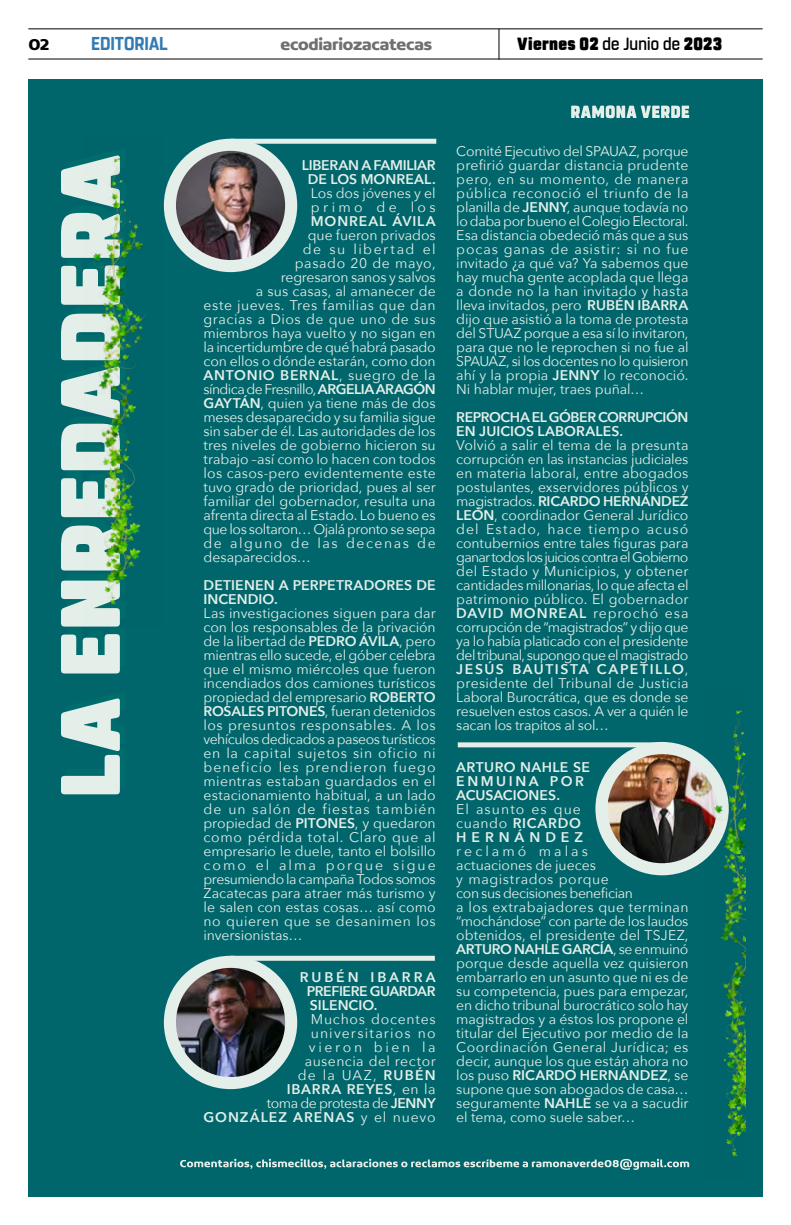
<style>
.page{position:relative;width:791px;height:1225px;background:#fff}
.page>*{position:absolute;margin:0;border:0;box-sizing:border-box;transform-origin:0 0}
.t1{font:700 18.6px "Rohn Rounded";color:#327ab3;scale:.91 1}
.t2{font:900 17.6px "Rohn Rounded";letter-spacing:.02em;color:#000;scale:.91 1}
.t3{font:700 16.9px "Concord";letter-spacing:-.01em;color:#706f6f}
.t4{font:700 16.9px "Concord";color:#000}
.t5{font:14px/14px "Avenir Next";color:#e4efe9;text-align:justify}
.t6{font:14px/14px "Avenir Next";letter-spacing:.055em;color:#e4efe9;text-align:right}
.t7{font:600 14px/14px "Avenir Next";letter-spacing:.005em;color:#e4efe9}
.t8{font:14px "Avenir Next";letter-spacing:-.02em;color:#e4efe9}
.t9{font:600 14px/14px "Avenir Next";letter-spacing:-.025em;color:#e4efe9}
.t10{font:14px "Avenir Next";letter-spacing:.035em;color:#e4efe9}
.t11{font:600 14px/14px "Avenir Next";letter-spacing:.025em;color:#e4efe9}
.t12{font:14px/14px "Avenir Next";letter-spacing:.075em;color:#e4efe9}
.t13{font:14px "Avenir Next";letter-spacing:-.045em;color:#e4efe9}
.t14{font:14px "Avenir Next";letter-spacing:-.035em;color:#e4efe9}
.t15{font:14px "Avenir Next";letter-spacing:-.025em;color:#e4efe9}
.t16{font:600 14px/14px "Avenir Next";letter-spacing:-.015em;color:#e4efe9;text-align:center}
.t17{font:14px "Avenir Next";letter-spacing:.03em;color:#e4efe9}
.t18{font:600 14px "Avenir Next";letter-spacing:.05em;color:#e4efe9}
.t19{font:14px "Avenir Next";letter-spacing:.11em;color:#e4efe9}
.t20{font:14px "Avenir Next";letter-spacing:.105em;color:#e4efe9}
.t21{font:600 14px "Avenir Next";letter-spacing:.06em;color:#e4efe9}
.s1{font-weight:500}
.s2{font-weight:400}
.s3{font-weight:600}
</style>
<div class="page">
<hr style="left:28px;top:28px;width:735px;height:1px;background:#000">
<hr style="left:28px;top:59px;width:735px;height:1px;background:#000">
<hr style="left:498px;top:29px;width:1px;height:31px;background:#000">
<div style="left:28px;top:79px;width:735px;height:1117px;background:#00666c"></div>
<svg style="left:180px;top:1158px;width:509px;height:11px"></svg>
<svg style="left:61px;top:164px;width:59px;height:630px"></svg>
<div style="left:231px;top:139px;width:205px;height:5px;background:#e4efe9"></div>
<div style="left:164px;top:139px;width:133px;height:133px;background:#e4efe9;border-radius:50%"></div>
<img style="left:176px;top:151px;width:109px;height:109px;border-radius:55px">
<div style="left:231px;top:955px;width:204px;height:5px;background:#e4efe9"></div>
<div style="left:458px;top:742px;width:204px;height:5px;background:#e4efe9"></div>
<div style="left:595px;top:742px;width:134px;height:133px;background:#e4efe9;border-radius:50%"></div>
<img style="left:607px;top:754px;width:110px;height:109px;border-radius:55px">
<div style="left:164px;top:955px;width:133px;height:134px;background:#e4efe9;border-radius:50%"></div>
<img style="left:176px;top:968px;width:109px;height:109px;border-radius:55px">
<svg style="left:571px;top:105px;width:118px;height:13px"></svg>
<img style="left:84px;top:155px;width:62px;height:471px">
<img style="left:705px;top:710px;width:41px;height:447px">
<p class="t4" style="left:28px;top:34px;width:23px">02</p>
<h1 class="t1" style="left:91px;top:32px;width:86px">EDITORIAL</h1>
<p class="t3" style="left:280px;top:34px;width:153px">ecodiariozacatecas</p>
<p class="t2" style="left:517px;top:33px;width:227px">Viernes 02 <span class="s1">de Junio de</span> 2023</p>
<p class="t16" style="left:302px;top:158px;width:135px">LIBERAN A FAMILIAR<br>DE LOS MONREAL.</p>
<p class="t5" style="left:311px;top:185px;width:126px">Los dos jóvenes y el primo de los</p>
<p class="t21" style="left:311px;top:209px;width:126px">MONREAL ÁVILA</p>
<p class="t5" style="left:308px;top:227px;width:129px">que fueron privados</p>
<p class="t20" style="left:303px;top:237px;width:134px">de su libertad el</p>
<p class="t10" style="left:295px;top:251px;width:142px">pasado 20 de mayo,</p>
<p class="t8" style="left:281px;top:265px;width:156px">regresaron sanos y salvos</p>
<p class="t5" style="left:256px;top:283px;width:181px">a sus casas, al amanecer de</p>
<p class="t17" style="left:203px;top:293px;width:234px">este jueves. Tres familias que dan</p>
<p class="t10" style="left:203px;top:307px;width:234px">gracias a Dios de que uno de sus</p>
<p class="t5" style="left:203px;top:325px;width:234px">miembros haya vuelto y no sigan en</p>
<p class="t15" style="left:203px;top:335px;width:234px">la incertidumbre de qué habrá pasado</p>
<p class="t5" style="left:203px;top:353px;width:234px">con ellos o dónde estarán, como don</p>
<p class="t18" style="left:203px;top:363px;width:234px">ANTONIO BERNAL<span class="s2">, suegro de la</span></p>
<p class="t13" style="left:203px;top:377px;width:234px">síndica de Fresnillo, <span class="s3">ARGELIA ARAGÓN</span></p>
<p class="t5" style="left:203px;top:395px;width:234px"><span class="s3">GAYTÁN</span>, quien ya tiene más de dos</p>
<p class="t8" style="left:203px;top:405px;width:234px">meses desaparecido y su familia sigue</p>
<p class="t5" style="left:203px;top:423px;width:234px">sin saber de él. Las autoridades de los</p>
<p class="t5" style="left:203px;top:437px;width:234px">tres niveles de gobierno hicieron su</p>
<p class="t5" style="left:203px;top:451px;width:234px">trabajo –así como lo hacen con todos</p>
<p class="t5" style="left:203px;top:465px;width:234px">los casos-pero evidentemente este</p>
<p class="t5" style="left:203px;top:479px;width:234px">tuvo grado de prioridad, pues al ser</p>
<p class="t5" style="left:203px;top:493px;width:234px">familiar del gobernador, resulta una</p>
<p class="t5" style="left:203px;top:507px;width:234px">afrenta directa al Estado. Lo bueno es</p>
<p class="t14" style="left:203px;top:517px;width:234px">que los soltaron… Ojalá pronto se sepa</p>
<p class="t19" style="left:203px;top:531px;width:234px">de alguno de las decenas de</p>
<p class="t5" style="left:203px;top:549px;width:109px">desaparecidos…</p>
<p class="t7" style="left:203px;top:578px;width:234px">DETIENEN A PERPETRADORES DE<br>INCENDIO.</p>
<p class="t5" style="left:203px;top:605px;width:234px">Las investigaciones siguen para dar con los responsables de la privación de la libertad de <span class="s3">PEDRO ÁVILA</span>, pero mientras ello sucede, el góber celebra que el mismo miércoles que fueron incendiados dos camiones turísticos propiedad del empresario <span class="s3">ROBERTO ROSALES PITONES</span>, fueran detenidos los presuntos responsables. A los vehículos dedicados a paseos turísticos en la capital sujetos sin oficio ni beneficio les prendieron fuego mientras estaban guardados en el estacionamiento habitual, a un lado de un salón de fiestas también propiedad de <span class="s3">PITONES</span>, y quedaron como pérdida total. Claro que al empresario le duele, tanto el bolsillo como el alma porque sigue presumiendo la campaña Todos somos Zacatecas para atraer más turismo y le salen con estas cosas… así como no quieren que se desanimen los inversionistas…</p>
<p class="t7" style="left:307px;top:970px;width:130px;text-align:justify;text-indent:-7px">RUBÉN IBARRA PREFIERE GUARDAR SILENCIO.</p>
<p class="t6" style="left:203px;top:1011px;width:234px">Muchos docentes<br>universitarios no<br>vieron bien la<br>ausencia del rector<br>de la UAZ, <span class="s3">RUBÉN<br>IBARRA REYES</span>, en la<br>toma de protesta de <span class="s3">JENNY<br>GONZÁLEZ ARENAS</span> y el nuevo</p>
<p class="t5" style="left:456px;top:143px;width:234px">Comité Ejecutivo del SPAUAZ, porque prefirió guardar distancia prudente pero, en su momento, de manera pública reconoció el triunfo de la planilla de <span class="s3">JENNY</span>, aunque todavía no lo daba por bueno el Colegio Electoral.<br>Esa distancia obedeció más que a sus pocas ganas de asistir: si no fue invitado ¿a qué va? Ya sabemos que hay mucha gente acoplada que llega a donde no la han invitado y hasta lleva invitados, pero <span class="s3">RUBÉN IBARRA </span>dijo que asistió a la toma de protesta del STUAZ porque a esa sí lo invitaron, para que no le reprochen si no fue al SPAUAZ, si los docentes no lo quisieron ahí y la propia <span class="s3">JENNY</span> lo reconoció.<br>Ni hablar mujer, traes puñal…</p>
<p class="t9" style="left:456px;top:410px;width:234px">REPROCHA EL GÓBER CORRUPCIÓN<br>EN JUICIOS LABORALES.</p>
<p class="t5" style="left:456px;top:437px;width:234px">Volvió a salir el tema de la presunta corrupción en las instancias judiciales en materia laboral, entre abogados postulantes, exservidores públicos y magistrados. <span class="s3">RICARDO HERNÁNDEZ LEÓN</span>, coordinador General Jurídico del Estado, hace tiempo acusó contubernios entre tales figuras para ganar todos los juicios contra el Gobierno del Estado y Municipios, y obtener cantidades millonarias, lo que afecta el patrimonio público. El gobernador <span class="s3">DAVID MONREAL</span> reprochó esa corrupción de “magistrados” y dijo que ya lo había platicado con el presidente del tribunal, supongo que el magistrado <span class="s3">JESÚS BAUTISTA CAPETILLO</span>, presidente del Tribunal de Justicia Laboral Burocrática, que es donde se resuelven estos casos. A ver a quién le sacan los trapitos al sol…</p>
<p class="t11" style="left:456px;top:760px;width:135px">ARTURO NAHLE SE<br>ENMUINA POR<br>ACUSACIONES.</p>
<p class="t12" style="left:456px;top:801px;width:128px">El asunto es que cuando <span class="s3">RICARDO<br>HERNÁNDEZ</span></p>
<p class="t5" style="left:456px;top:843px;width:234px;text-align:left">reclamó malas<br>actuaciones de jueces<br>y magistrados porque<br>con sus decisiones benefician<br>a los extrabajadores que terminan “mochándose” con parte de los laudos obtenidos, el presidente del TSJEZ,<br><span class="s3">ARTURO NAHLE GARCÍA</span>, se enmuinó porque desde aquella vez quisieron embarrarlo en un asunto que ni es de su competencia, pues para empezar, en dicho tribunal burocrático solo hay magistrados y a éstos los propone el titular del Ejecutivo por medio de la<br>Coordinación General Jurídica; es decir, aunque los que están ahora no los puso <span class="s3">RICARDO HERNÁNDEZ</span>, se supone que son abogados de casa… seguramente <span class="s3">NAHLE</span> se va a sacudir el tema, como suele saber…</p>
</div>
